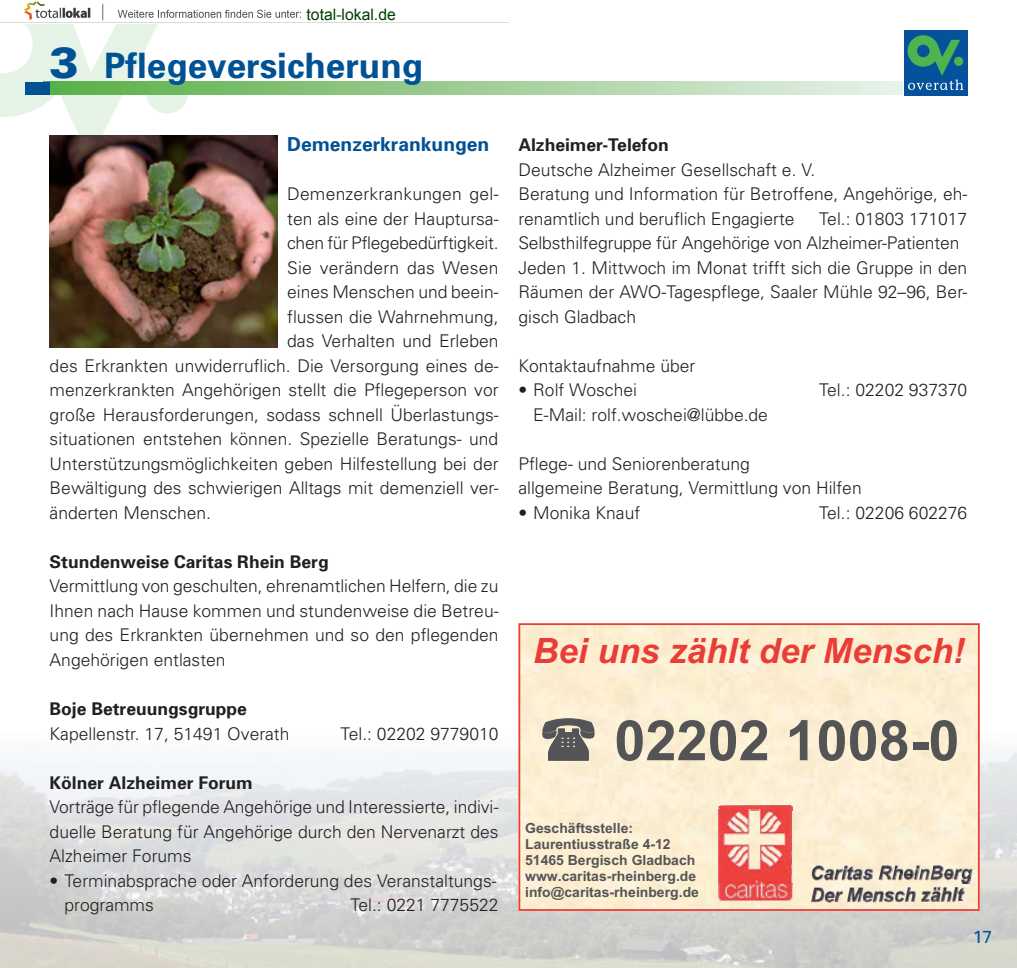
<style>
.page{position:relative;width:1017px;height:968px;background:#fff}
.page>*{position:absolute;margin:0;border:0;box-sizing:border-box;transform-origin:0 0}
.t1{font:56px "Arial Bold MT OV SIXMXA";color:#545456}
.t2{font:35px "Arial Bold Italic MT OV MIXMXA";color:#ea3d37}
.t3{font:700 35px "Univers";color:#015195}
.t4{font:700 19.25px "Univers";color:#015195}
.t5{font:300 17.5px/24.5px "Univers";color:#231f20}
.t6{font:700 17.5px "Univers";color:#231f20}
.t7{font:17.5px "Univers";color:#015195}
.t8{font:15.75px "Arial";color:#004000}
.t9{font:14px/16.1px "Arial Bold MT OV SIXMXA";color:#545456}
.s1{font-weight:900;font-size:43.75px}
</style>
<div class="page">
<img style="left:0;top:752px;width:1017px;height:215px">
<div style="left:146px;top:71px;width:42px;height:42px;background:#e6f3e7;border-radius:50%"></div>
<svg style="left:0;top:24px;width:174px;height:135px"></svg>
<svg style="left:50px;top:82px;width:852px;height:12px;background:#a0ce97"></svg>
<div style="left:25px;top:82px;width:25px;height:12px;background:#015195"></div>
<div style="left:904px;top:30px;width:63px;height:65px;background:#06519c"></div>
<svg style="left:908px;top:35px;width:55px;height:55px"></svg>
<img style="left:50px;top:135px;width:227px;height:212px">
<svg style="left:518px;top:623px;width:462px;height:287px;background:#fbeacf"></svg>
<img style="left:718px;top:805px;width:74px;height:4px">
<img style="left:718px;top:809px;width:255px;height:74px">
<img style="left:718px;top:883px;width:75px;height:1px">
<img style="left:719px;top:884px;width:246px;height:17px">
<img style="left:0;top:1px;width:508px;height:22px">
<svg style="left:542px;top:717px;width:53px;height:44px;background:#d8ceba"></svg>
<p class="t8" style="left:307px;top:4px;width:91px">total-lokal.de</p>
<h2 class="t3" style="left:50px;top:45px;width:375px"><span class="s1">3</span> Pflegeversicherung</h2>
<p class="t4" style="left:287px;top:133px;width:204px">Demenzerkrankungen</p>
<p class="t5" style="left:287px;top:182px;width:213px">Demenzerkrankungen gel-</p>
<p class="t5" style="left:287px;top:206px;width:213px">ten als eine der Hauptursa-</p>
<p class="t5" style="left:287px;top:231px;width:213px">chen für Pflegebedürftigkeit.</p>
<p class="t5" style="left:287px;top:255px;width:213px">Sie verändern das Wesen</p>
<p class="t5" style="left:287px;top:280px;width:213px">eines Menschen und beein-</p>
<p class="t5" style="left:287px;top:304px;width:213px">flussen die Wahrnehmung,</p>
<p class="t5" style="left:287px;top:329px;width:213px">das Verhalten und Erleben</p>
<p class="t5" style="left:50px;top:353px;width:450px">des Erkrankten unwiderruflich. Die Versorgung eines de-</p>
<p class="t5" style="left:50px;top:378px;width:450px">menzerkrankten Angehörigen stellt die Pflegeperson vor</p>
<p class="t5" style="left:50px;top:402px;width:450px">große Herausforderungen, sodass schnell Überlastungs-</p>
<p class="t5" style="left:50px;top:427px;width:450px">situationen entstehen können. Spezielle Beratungs- und</p>
<p class="t5" style="left:50px;top:451px;width:450px">Unterstützungsmöglichkeiten geben Hilfestellung bei der</p>
<p class="t5" style="left:50px;top:476px;width:450px">Bewältigung des schwierigen Alltags mit demenziell ver-</p>
<p class="t5" style="left:50px;top:500px;width:163px">änderten Menschen.</p>
<p class="t6" style="left:50px;top:551px;width:281px">Stundenweise Caritas Rhein Berg</p>
<p class="t5" style="left:50px;top:574px;width:450px;text-align:justify">Vermittlung von geschulten, ehrenamtlichen Helfern, die zu Ihnen nach Hause kommen und stundenweise die Betreu&shy;ung des Erkrankten übernehmen und so den pflegenden Angehörigen entlasten</p>
<p class="t6" style="left:50px;top:698px;width:199px">Boje Betreuungsgruppe</p>
<p class="t5" style="left:50px;top:721px;width:241px">Kapellenstr. 17, 51491 Overath</p>
<p class="t5" style="left:341px;top:721px;width:159px">Tel.: 02202 9779010</p>
<p class="t6" style="left:50px;top:771px;width:205px">Kölner Alzheimer Forum</p>
<p class="t5" style="left:50px;top:794px;width:450px;text-align:justify">Vorträge für pflegende Angehörige und Interessierte, indivi&shy;duelle Beratung für Angehörige durch den Nervenarzt des Alzheimer Forums</p>
<p class="t5" style="left:64px;top:868px;width:434px;text-indent:-15px">• Terminabsprache oder Anforderung des Veranstaltungs&shy;programms</p>
<p class="t5" style="left:350px;top:892px;width:150px">Tel.: 0221 7775522</p>
<p class="t6" style="left:518px;top:134px;width:152px">Alzheimer-Telefon</p>
<p class="t5" style="left:518px;top:157px;width:450px">Deutsche Alzheimer Gesellschaft e. V.<br>Beratung und Information für Betroffene, Angehörige, eh&shy;renamtlich und beruflich Engagierte</p>
<p class="t5" style="left:518px;top:206px;width:450px;text-indent:301px">Tel.: 01803 171017<br>Selbsthilfegruppe für Angehörige von Alzheimer-Patienten Jeden 1. Mittwoch im Monat trifft sich die Gruppe in den Räumen der AWO-Tagespflege, Saaler Mühle 92–96, Ber&shy;gisch Gladbach</p>
<p class="t5" style="left:518px;top:353px;width:178px">Kontaktaufnahme über</p>
<p class="t5" style="left:518px;top:378px;width:120px">• Rolf Woschei</p>
<p class="t5" style="left:819px;top:378px;width:150px">Tel.: 02202 937370</p>
<p class="t5" style="left:533px;top:402px;width:236px">E-Mail: rolf.woschei@lübbe.de</p>
<p class="t5" style="left:518px;top:451px;width:345px">Pflege- und Seniorenberatung<br>allgemeine Beratung, Vermittlung von Hilfen</p>
<p class="t5" style="left:518px;top:500px;width:123px">• Monika Knauf</p>
<p class="t5" style="left:819px;top:500px;width:150px">Tel.: 02206 602276</p>
<h2 class="t2" style="left:533px;top:627px;width:433px">Bei uns zählt der Mensch!</h2>
<h1 class="t1" style="left:614px;top:703px;width:347px">02202 1008-0</h1>
<p class="t9" style="left:525px;top:820px;width:175px">Geschäftsstelle:<br>Laurentiusstraße 4-12<br>51465 Bergisch Gladbach www.caritas-rheinberg.de info@caritas-rheinberg.de</p>
<p class="t7" style="left:973px;top:926px;width:21px">1 7</p>
</div>
